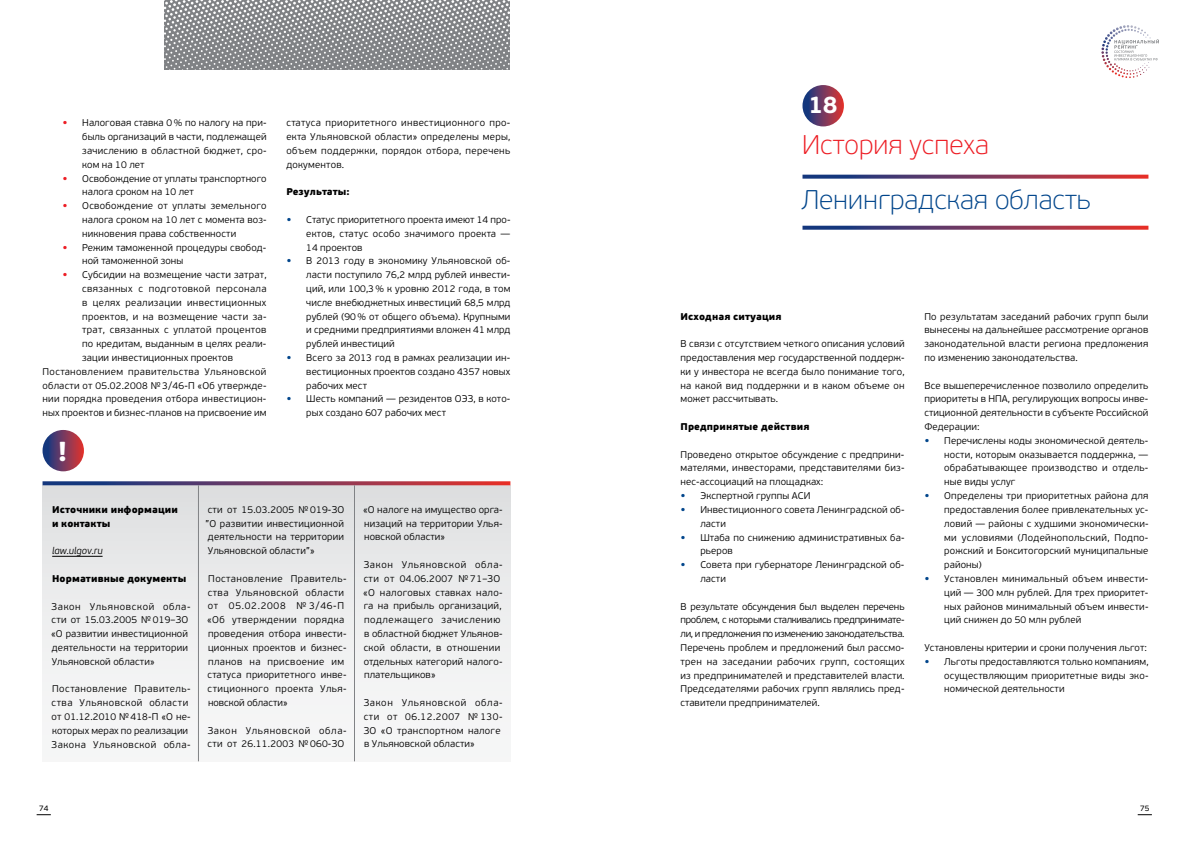
<style>
.page{position:relative;width:1191px;height:842px;background:#fff}
.page>*{position:absolute;margin:0;border:0;box-sizing:border-box;transform-origin:0 0}
.t1{font:700 35px "PF Beau Sans Pro";color:#fff}
.t2{font:100 27px "PF Beau Sans Pro";color:#00458b}
.t3{font:100 27px "PF Beau Sans Pro";color:#ed1d24}
.t4{font:700 24px "PF Beau Sans Pro";color:#fff}
.t5{font:300 9.8px/13.8px "PF Beau Sans Pro";letter-spacing:.015em;color:#000;text-align:justify}
.t6{font:300 9.8px/13.8px "PF Beau Sans Pro";letter-spacing:.04em;color:#000}
.t7{font:300 9.8px/13.8px "PF Beau Sans Pro";letter-spacing:.05em;color:#000}
.t8{font:900 9.8px/13.8px "PF Beau Sans Pro";letter-spacing:.01em;color:#000}
.t9{font:300 9.8px/13.8px "PF Beau Sans Pro";letter-spacing:.065em;color:#000}
.t10{font:300 9.8px "PF Beau Sans Pro";letter-spacing:.035em;color:#000}
.t11{font:italic 300 9.8px "PF Beau Sans Pro";color:#000}
.t12{font:8px "PF Beau Sans Pro";color:#000}
.s1{font-weight:900;font-size:10.8px;color:#ed1d24}
.s2{font-weight:900;font-size:10.8px;color:#00458b}
</style>
<div class="page">
<svg style="left:1137px;top:814px;width:14px;height:1px"></svg>
<svg style="left:37px;top:814px;width:14px;height:1px"></svg>
<svg style="left:164px;top:0;width:346px;height:70px;background:#989a9c"></svg>
<svg style="left:1101px;top:25px;width:58px;height:53px"></svg>
<div style="left:43px;top:485px;width:467px;height:276px;background:linear-gradient(to bottom,#dfe0e2,#f9fafa)"></div>
<hr style="left:52px;top:556px;width:51px;height:1px;background:#000">
<svg style="left:43px;top:481px;width:467px;height:4px;background:#7f4567"></svg>
<div style="left:43px;top:430px;width:41px;height:41px;background:linear-gradient(to right,#063989,#e33631);border-radius:21px"></div>
<hr style="left:198px;top:485px;width:1px;height:276px;background:#808285">
<hr style="left:354px;top:485px;width:1px;height:276px;background:#808285">
<svg style="left:802px;top:175px;width:346px;height:4px"></svg>
<svg style="left:802px;top:226px;width:346px;height:4px"></svg>
<svg style="left:802px;top:85px;width:42px;height:41px"></svg>
<p class="t5" style="left:82px;top:116px;width:186px;text-indent:-20px"><span class="s1">•</span> Налоговая ставка 0% по налогу на при&shy;быль организаций в части, подлежащей зачислению в областной бюджет, сро&shy;ком на 10 лет</p>
<p class="t5" style="left:82px;top:171px;width:186px;text-indent:-20px"><span class="s1">•</span> Освобождение от уплаты транспортного налога сроком на 10 лет</p>
<p class="t5" style="left:82px;top:199px;width:186px;text-indent:-20px"><span class="s1">•</span> Освобождение от уплаты земельного налога сроком на 10 лет с момента воз&shy;никновения права собственности</p>
<p class="t5" style="left:82px;top:240px;width:186px;text-indent:-20px"><span class="s1">•</span> Режим таможенной процедуры свобод&shy;ной таможенной зоны</p>
<p class="t5" style="left:62px;top:268px;width:206px"><span class="s1">•</span> Субсидии на возмещение части затрат,</p>
<p class="t6" style="left:82px;top:282px;width:186px">связанных с подготовкой персонала</p>
<p class="t10" style="left:82px;top:297px;width:186px">в целях реализации инвестиционных</p>
<p class="t5" style="left:82px;top:309px;width:186px">проектов, и на возмещение части за-</p>
<p class="t5" style="left:82px;top:323px;width:186px">трат, связанных с уплатой процентов</p>
<p class="t5" style="left:82px;top:337px;width:186px">по кредитам, выданным в целях реали-</p>
<p class="t5" style="left:82px;top:351px;width:152px">зации инвестиционных проектов</p>
<p class="t6" style="left:43px;top:365px;width:225px">Постановлением правительства Ульяновской</p>
<p class="t5" style="left:43px;top:378px;width:225px">области от 05.02.2008 №3/46-П «Об утвержде-</p>
<p class="t5" style="left:43px;top:392px;width:225px">нии порядка проведения отбора инвестицион-</p>
<p class="t5" style="left:43px;top:406px;width:225px">ных проектов и бизнес-планов на присвоение им</p>
<h1 class="t1" style="left:58px;top:428px;width:11px">!</h1>
<p class="t5" style="left:286px;top:116px;width:225px">статуса приоритетного инвестиционного про&shy;екта Ульяновской области» определены меры, объем поддержки, порядок отбора, перечень документов.</p>
<p class="t8" style="left:286px;top:185px;width:65px">Результаты:</p>
<p class="t5" style="left:306px;top:213px;width:206px;text-indent:-20px"><span class="s2">•</span> Статус приоритетного проекта имеют 14 про&shy;ектов, статус особо значимого проекта — 14 проектов</p>
<p class="t5" style="left:306px;top:254px;width:206px;text-indent:-20px"><span class="s2">•</span> В 2013 году в экономику Ульяновской об&shy;ласти поступило 76,2 млрд рублей инвести&shy;ций, или 100,3 % к уровню 2012 года, в том числе внебюджетных инвестиций 68,5 млрд рублей (90 % от общего объема). Крупными и средними предприятиями вложен 41 млрд рублей инвестиций</p>
<p class="t5" style="left:306px;top:351px;width:206px;text-indent:-20px"><span class="s2">•</span> Всего за 2013 год в рамках реализации ин&shy;вестиционных проектов создано 4357 новых рабочих мест</p>
<p class="t5" style="left:306px;top:392px;width:206px;text-indent:-20px"><span class="s2">•</span> Шесть компаний — резидентов ОЭЗ, в кото&shy;рых создано 607 рабочих мест</p>
<p class="t8" style="left:52px;top:503px;width:127px">Источники информации и контакты</p>
<p class="t11" style="left:52px;top:545px;width:52px">law.ulgov.ru</p>
<p class="t8" style="left:52px;top:572px;width:136px">Нормативные документы</p>
<p class="t5" style="left:51px;top:599px;width:141px;text-align:left">Закон Ульяновской обла&shy;сти от 15.03.2005 №019–ЗО «О развитии инвестиционной деятельности на территории<br>Ульяновской области»</p>
<p class="t7" style="left:52px;top:682px;width:140px">Постановление Правитель&shy;ства Ульяновской области от 01.12.2010 №418-П «О не&shy;которых мерах по реализации<br>Закона Ульяновской обла-</p>
<p class="t5" style="left:205px;top:503px;width:140px">сти от 15.03.2005 № 019-ЗО ”О развитии инвестиционной деятельности на территории Ульяновской области”»</p>
<p class="t6" style="left:207px;top:572px;width:141px">Постановление Правитель&shy;ства Ульяновской области от 05.02.2008 № 3/46-П «Об утверждении порядка проведения отбора инвести&shy;ционных проектов и бизнес&shy;планов на присвоение им статуса приоритетного инве&shy;стиционного проекта Улья&shy;новской области»</p>
<p class="t9" style="left:208px;top:723px;width:140px">Закон Ульяновской обла&shy;сти от 26.11.2003 № 060-ЗО</p>
<p class="t5" style="left:363px;top:503px;width:141px">«О налоге на имущество орга&shy;низаций на территории Улья&shy;новской области»</p>
<p class="t5" style="left:363px;top:558px;width:141px;text-align:left">Закон Ульяновской обла&shy;сти от 04.06.2007 № 71–ЗО «О налоговых ставках нало&shy;га на прибыль организаций, подлежащего зачислению в областной бюджет Ульянов&shy;ской области, в отношении отдельных категорий налого&shy;плательщиков»</p>
<p class="t5" style="left:364px;top:696px;width:140px;text-align:left">Закон Ульяновской обла&shy;сти от 06.12.2007 № 130-<br>ЗО «О транспортном налоге в Ульяновской области»</p>
<h3 class="t4" style="left:808px;top:90px;width:32px">18</h3>
<h2 class="t3" style="left:802px;top:130px;width:188px">История успеха</h2>
<h2 class="t2" style="left:801px;top:185px;width:291px">Ленинградская область</h2>
<p class="t8" style="left:680px;top:309px;width:103px">Исходная ситуация</p>
<p class="t5" style="left:680px;top:337px;width:225px">В связи с отсутствием четкого описания условий предоставления мер государственной поддерж&shy;ки у инвестора не всегда было понимание того, на какой вид поддержки и в каком объеме он может рассчитывать.</p>
<p class="t8" style="left:680px;top:420px;width:130px">Предпринятые действия</p>
<p class="t5" style="left:680px;top:447px;width:225px">Проведено открытое обсуждение с предприни&shy;мателями, инвесторами, представителями биз&shy;нес-ассоциаций на площадках:</p>
<p class="t5" style="left:680px;top:489px;width:131px"><span class="s2">•</span> Экспертной группы АСИ</p>
<p class="t5" style="left:700px;top:503px;width:206px;text-indent:-20px"><span class="s2">•</span> Инвестиционного совета Ленинградской об&shy;ласти</p>
<p class="t5" style="left:700px;top:530px;width:206px;text-indent:-20px"><span class="s2">•</span> Штаба по снижению административных ба&shy;рьеров</p>
<p class="t5" style="left:700px;top:558px;width:205px;text-indent:-20px"><span class="s2">•</span> Совета при губернаторе Ленинградской об&shy;ласти</p>
<p class="t5" style="left:680px;top:599px;width:226px">В результате обсуждения был выделен перечень проблем, с которыми сталкивались предпринимате&shy;ли, и предложения по изменению законодательства.<br>Перечень проблем и предложений был рассмо&shy;трен на заседании рабочих групп, состоящих из предпринимателей и представителей власти.<br>Председателями рабочих групп являлись пред&shy;ставители предпринимателей.</p>
<p class="t5" style="left:924px;top:309px;width:226px">По результатам заседаний рабочих групп были вынесены на дальнейшее рассмотрение органов законодательной власти региона предложения по изменению законодательства.</p>
<p class="t5" style="left:924px;top:378px;width:225px">Все вышеперечисленное позволило определить приоритеты в НПА, регулирующих вопросы инве&shy;стиционной деятельности в субъекте Российской Федерации:</p>
<p class="t5" style="left:944px;top:434px;width:206px;text-indent:-20px"><span class="s2">•</span> Перечислены коды экономической деятель&shy;ности, которым оказывается поддержка, — обрабатывающее производство и отдель&shy;ные виды услуг</p>
<p class="t5" style="left:944px;top:489px;width:206px;text-indent:-20px"><span class="s2">•</span> Определены три приоритетных района для предоставления более привлекательных ус&shy;ловий — районы с худшими экономически&shy;ми условиями (Лодейнопольский, Подпо&shy;рожский и Бокситогорский муниципальные районы)</p>
<p class="t5" style="left:944px;top:572px;width:206px;text-indent:-20px"><span class="s2">•</span> Установлен минимальный объем инвести&shy;ций — 300 млн рублей. Для трех приоритет&shy;ных районов минимальный объем инвести&shy;ций снижен до 50 млн рублей</p>
<p class="t5" style="left:924px;top:641px;width:224px">Установлены критерии и сроки получения льгот:</p>
<p class="t5" style="left:944px;top:654px;width:206px;text-indent:-20px"><span class="s2">•</span> Льготы предоставляются только компаниям, осуществляющим приоритетные виды эко&shy;номической деятельности</p>
<p class="t12" style="left:39px;top:803px;width:11px">74</p>
<p class="t12" style="left:1140px;top:803px;width:11px">75</p>
</div>
